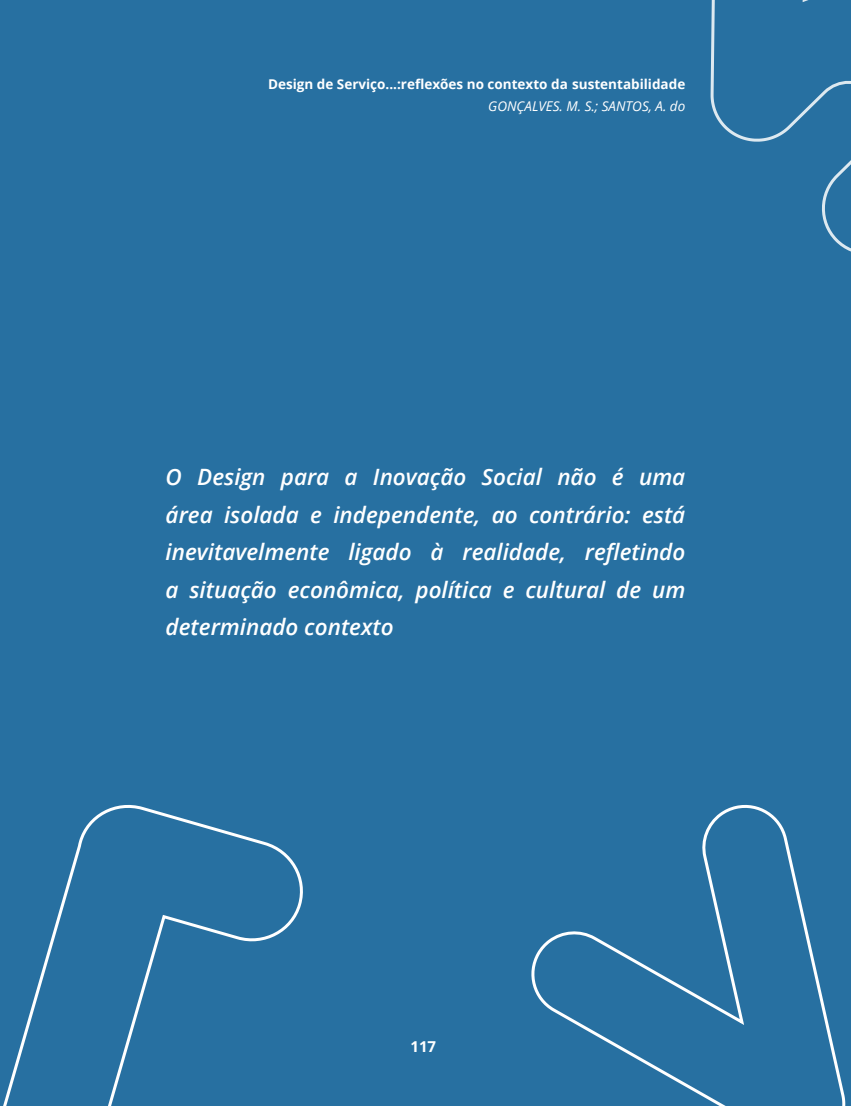
<style>
.page{position:relative;width:851px;height:1106px;background:#fff}
.page>*{position:absolute;margin:0;border:0;box-sizing:border-box;transform-origin:0 0}
.t1{font:italic 600 22.5px/37.5px "Open Sans";color:#fff;text-align:justify}
.t2{font:700 15px "Open Sans";color:#fff}
.t3{font:700 13.5px "Open Sans";color:#fff}
.t4{font:italic 13.5px "Open Sans";color:#fff}
</style>
<div class="page">
<div style="left:0;top:0;width:850px;height:1106px;background:#2770a1"></div>
<svg style="left:531px;top:804px;width:315px;height:302px"></svg>
<svg style="left:710px;top:0;width:140px;height:251px"></svg>
<svg style="left:3px;top:804px;width:300px;height:302px"></svg>
<p class="t3" style="left:268px;top:75px;width:419px">Design de Serviço...:reflexões no contexto da sustentabilidade</p>
<p class="t4" style="left:488px;top:97px;width:198px">GONÇALVES. M. S.; SANTOS, A. do</p>
<p class="t1" style="left:166px;top:458px;width:521px">O Design para a Inovação Social não é uma área isolada e independente, ao contrário: está inevitavelmente ligado à realidade, refletindo a situação econômica, política e cultural de um determinado contexto</p>
<p class="t2" style="left:410px;top:1035px;width:27px">117</p>
</div>
